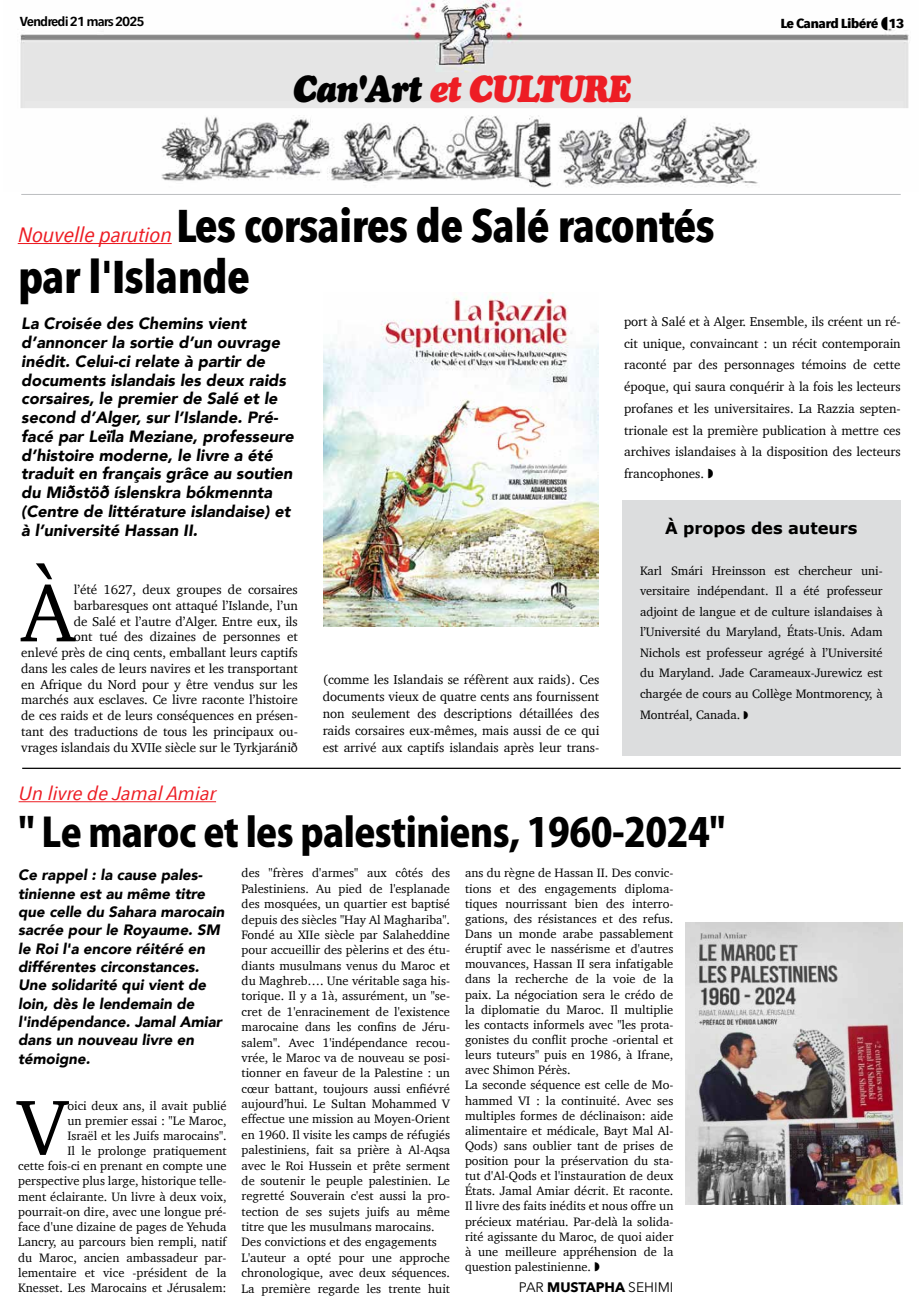
<style>
.page{position:relative;width:922px;height:1312px;background:#fff}
.page>*{position:absolute;margin:0;border:0;box-sizing:border-box;transform-origin:0 0}
.t1{font:83.5px "Charter";color:#000}
.t2{font:79.62px "Charter";color:#000}
.t3{font:700 45.62px/51px "Avenir Next Condensed";letter-spacing:-.02em;color:#000;scale:1.06 1}
.t4{font:800 39.38px "Koz Go Pr 6 N";letter-spacing:-.015em;color:#000;scale:.96 1}
.t5{font:italic 37.5px "Cooper Black Std";letter-spacing:-.04em;color:#ed1d24;scale:.9 1}
.t6{font:italic 19.12px "Avenir Next Condensed";letter-spacing:-.01em;color:#ed1d24;scale:1.29 1}
.t7{font:italic 900 16.25px/18.8px "Avenir";color:#000}
.t8{font:700 16.25px "Verdana";letter-spacing:-.005em;color:#000}
.t9{font:italic 900 15px/18.4px "Avenir";color:#000}
.t10{font:13.75px "Avenir Next";color:#000}
.t11{font:13.12px/15.8px "Charter";letter-spacing:-.005em;color:#000;text-align:justify}
.t12{font:600 13px "Avenir Next Condensed";letter-spacing:-.06em;color:#000;scale:1.25 1}
.t13{font:700 13px "Avenir Next Condensed";letter-spacing:-.04em;color:#000;scale:1.25 1}
.t14{font:12.5px/15.4px "Charter";color:#000}
.s1{color:#000}
.s2{font-weight:400;font-style:italic;font-size:20.75px;color:#ed1d24}
.s3{font-weight:700}
</style>
<div class="page">
<img style="left:20px;top:0;width:889px;height:188px">
<hr style="left:21px;top:194px;width:879px;height:1px;background:#bcbec0">
<hr style="left:18px;top:243px;width:154px;height:1px;background:#ed1d24">
<img style="left:323px;top:294px;width:275px;height:332px">
<hr style="left:22px;top:767px;width:878px;height:1px;background:#000">
<div style="left:622px;top:500px;width:278px;height:255px;background:#dcddde"></div>
<hr style="left:19px;top:801px;width:197px;height:1px;background:#ed1d24">
<img style="left:685px;top:922px;width:217px;height:281px">
<svg style="left:881px;top:16px;width:6px;height:14px"></svg>
<p class="t12" style="left:20px;top:10px;width:101px">Vendredi 21 mars 2025</p>
<p class="t13" style="left:780px;top:15px;width:100px">Le Canard Libéré 13</p>
<h3 class="t5" style="left:292px;top:65px;width:377px"><span class="s1">Can'Art</span> et CULTURE</h3>
<h3 class="t3" style="left:18px;top:200px;width:659px"><span class="s2">Nouvelle parution</span> Les corsaires de Salé racontés par l'Islande</h3>
<p class="t7" style="left:21px;top:314px;width:274px">La Croisée des Chemins vient d’annoncer la sortie d’un ouvrage inédit. Celui-ci relate à partir de documents islandais les deux raids corsaires, le premier de Salé et le second d’Alger, sur l’Islande. Pré&shy;facé par Leïla Meziane, professeure d’histoire moderne, le livre a été traduit en français grâce au soutien du Miðstöð íslenskra bókmennta (Centre de littérature islandaise) et à l’université Hassan II.</p>
<h1 class="t1" style="left:21px;top:540px;width:55px">À</h1>
<p class="t11" style="left:21px;top:581px;width:278px;text-align:right">l’été 1627, deux groupes de corsaires barbaresques ont attaqué l’Islande, l’un<br>de Salé et l’autre d’Alger. Entre eux, ils<br>ont tué des dizaines de personnes et<br>enlevé près de cinq cents, emballant leurs captifs dans les cales de leurs navires et les transportant en Afrique du Nord pour y être vendus sur les marchés aux esclaves. Ce livre raconte l’histoire de ces raids et de leurs conséquences en présen&shy;tant des traductions de tous les principaux ou&shy;vrages islandais du XVIIe siècle sur le Tyrkjaránið</p>
<p class="t11" style="left:322px;top:671px;width:278px;line-height:16.9px">(comme les Islandais se réfèrent aux raids). Ces documents vieux de quatre cents ans fournissent non seulement des descriptions détaillées des raids corsaires eux-mêmes, mais aussi de ce qui est arrivé aux captifs islandais après leur trans-</p>
<p class="t11" style="left:624px;top:310px;width:278px;line-height:21.8px">port à Salé et à Alger. Ensemble, ils créent un ré&shy;cit unique, convaincant : un récit contemporain raconté par des personnages témoins de cette époque, qui saura conquérir à la fois les lecteurs profanes et les universitaires. La Razzia septen&shy;trionale est la première publication à mettre ces archives islandaises à la disposition des lecteurs francophones.</p>
<h3 class="t8" style="left:665px;top:517px;width:194px">À propos des auteurs</h3>
<p class="t14" style="left:640px;top:560px;width:244px;line-height:20.5px;text-align:justify">Karl Smári Hreinsson est chercheur uni&shy;versitaire indépendant. Il a été professeur adjoint de langue et de culture islandaises à l’Université du Maryland, États-Unis. Adam Nichols est professeur agrégé à l’Université du Maryland. Jade Carameaux-Jurewicz est chargée de cours au Collège Montmorency, à Montréal, Canada.</p>
<h3 class="t6" style="left:19px;top:782px;width:154px">Un livre de Jamal Amiar</h3>
<h3 class="t4" style="left:19px;top:810px;width:737px">'' Le maroc et les palestiniens, 1960-2024''</h3>
<p class="t9" style="left:18px;top:865px;width:208px">Ce rappel : la cause pales&shy;tinienne est au même titre que celle du Sahara marocain sacrée pour le Royaume. SM le Roi l'a encore réitéré en différentes circonstances.<br>Une solidarité qui vient de loin, dès le lendemain de l'indépendance. Jamal Amiar dans un nouveau livre en témoigne.</p>
<h2 class="t2" style="left:18px;top:1058px;width:51px">V</h2>
<p class="t14" style="left:18px;top:1097px;width:210px;text-align:right">oici deux ans, il avait publié<br>un premier essai : "Le Maroc,<br>Israël et les Juifs marocains".<br>Il le prolonge pratiquement<br>cette fois-ci en prenant en compte une perspective plus large, historique telle&shy;ment éclairante. Un livre à deux voix, pourrait-on dire, avec une longue pré&shy;face d'une dizaine de pages de Yehuda Lancry, au parcours bien rempli, natif du Maroc, ancien ambassadeur par&shy;lementaire et vice -président de la Knesset. Les Marocains et Jérusalem:</p>
<p class="t14" style="left:241px;top:865px;width:210px">des "frères d'armes" aux côtés des Palestiniens. Au pied de l'esplanade des mosquées, un quartier est baptisé depuis des siècles "Hay Al Maghariba".<br>Fondé au XIIe siècle par Salaheddine pour accueillir des pèlerins et des étu&shy;diants musulmans venus du Maroc et du Maghreb…. Une véritable saga his&shy;torique. Il y a 1à, assurément, un "se&shy;cret de 1'enracinement de l'existence marocaine dans les confins de Jéru&shy;salem". Avec 1'indépendance recou&shy;vrée, le Maroc va de nouveau se posi&shy;tionner en faveur de la Palestine : un cœur battant, toujours aussi enfiévré aujourd’hui. Le Sultan Mohammed V effectue une mission au Moyen-Orient en 1960. Il visite les camps de réfugiés palestiniens, fait sa prière à Al-Aqsa avec le Roi Hussein et prête serment de soutenir le peuple palestinien. Le regretté Souverain c'est aussi la pro&shy;tection de ses sujets juifs au même titre que les musulmans marocains.<br>Des convictions et des engagements L'auteur a opté pour une approche chronologique, avec deux séquences.<br>La première regarde les trente huit</p>
<p class="t14" style="left:465px;top:865px;width:210px">ans du règne de Hassan II. Des convic&shy;tions et des engagements diploma&shy;tiques nourrissant bien des interro&shy;gations, des résistances et des refus.<br>Dans un monde arabe passablement éruptif avec le nassérisme et d'autres mouvances, Hassan II sera infatigable dans la recherche de la voie de la paix. La négociation sera le crédo de la diplomatie du Maroc. Il multiplie les contacts informels avec "les prota&shy;gonistes du conflit proche -oriental et leurs tuteurs" puis en 1986, à Ifrane, avec Shimon Pérès.<br>La seconde séquence est celle de Mo&shy;hammed VI : la continuité. Avec ses multiples formes de déclinaison: aide alimentaire et médicale, Bayt Mal Al-Qods) sans oublier tant de prises de position pour la préservation du sta&shy;tut d'Al-Qods et l'instauration de deux États. Jamal Amiar décrit. Et raconte.<br>Il livre des faits inédits et nous offre un précieux matériau. Par-delà la solida&shy;rité agissante du Maroc, de quoi aider à une meilleure appréhension de la question palestinienne.</p>
<p class="t10" style="left:518px;top:1275px;width:156px">PAR <span class="s3">MUSTAPHA</span> SEHIMI</p>
</div>
